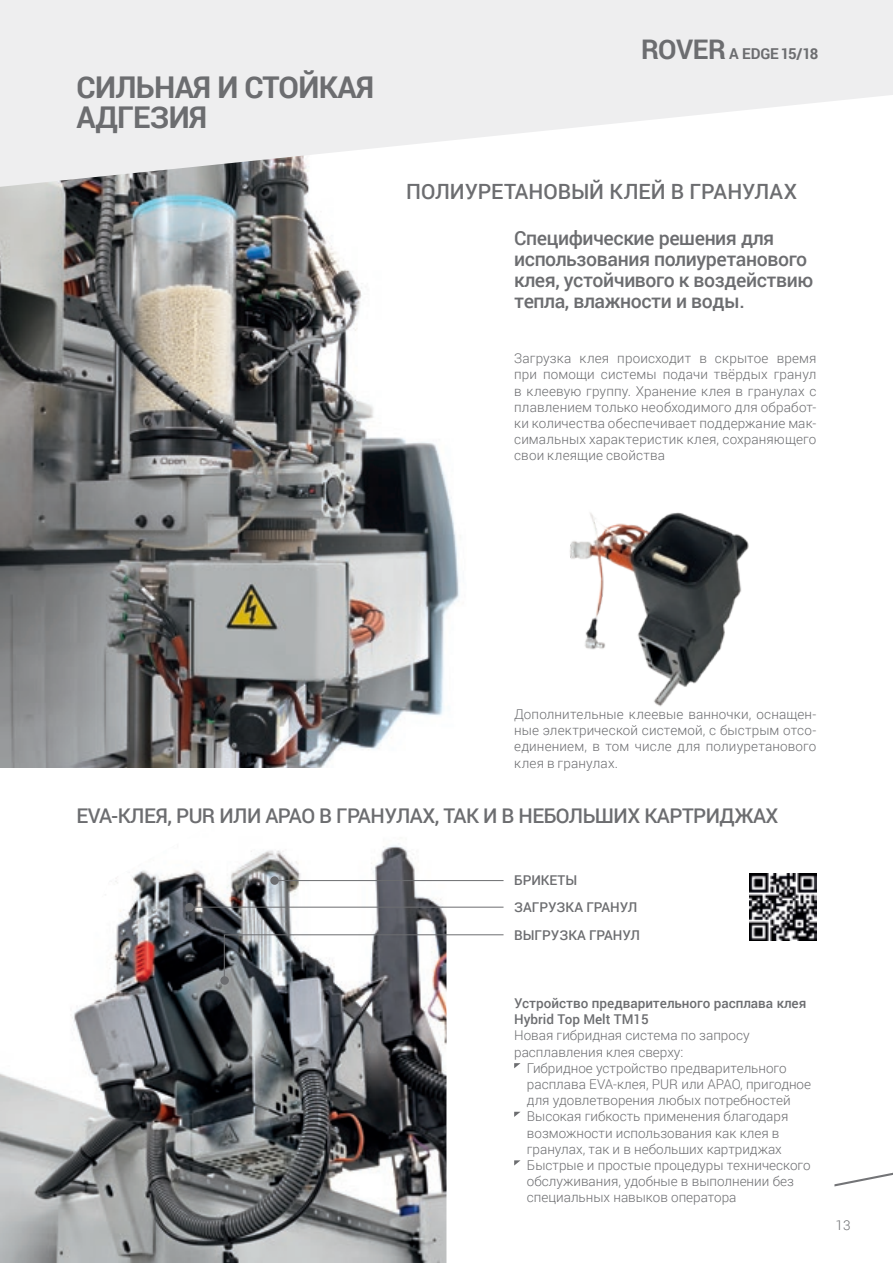
<style>
.page{position:relative;width:893px;height:1263px;background:#fff}
.page>*{position:absolute;margin:0;border:0;box-sizing:border-box;transform-origin:0 0}
._1_TITOLO_GRIGIO{font:700 30px/27px "Roboto";color:#6c6d70}
._1_TITOLO_GRIGIO-2{font:700 30px "Roboto";letter-spacing:-.02em;color:#6c6d70}
.t1{font:500 21px "Roboto";color:#6c6d70}
.t2{font:500 20.25px "Roboto";letter-spacing:-.025em;color:#6c6d70}
.t3{font:500 19.5px/21px "Roboto";letter-spacing:-.02em;color:#6c6d70}
.t4{font:700 15px "Roboto";letter-spacing:-.01em;color:#6c6d70}
.t5{font:300 13.5px/16.2px "Roboto";color:#6c6d70}
.t6{font:500 13.5px/16.2px "Roboto";color:#6c6d70}
.s1{font-size:27px}
</style>
<div class="page">
<svg style="left:834px;top:1172px;width:59px;height:14px"></svg>
<img style="left:0;top:187px;width:460px;height:581px">
<svg style="left:0;top:0;width:893px;height:187px;fill:#eeeeef"></svg>
<img style="left:570px;top:512px;width:179px;height:195px">
<img style="left:0;top:843px;width:446px;height:420px">
<hr style="left:274px;top:880px;width:229px;height:1px;background:#6c6d70">
<div style="left:270px;top:876px;width:9px;height:9px;background:#6c6d70;border-radius:50%"></div>
<hr style="left:189px;top:907px;width:314px;height:1px;background:#6c6d70">
<div style="left:185px;top:903px;width:9px;height:8px;background:#6c6d70;border-radius:50%"></div>
<svg style="left:224px;top:934px;width:280px;height:50px"></svg>
<div style="left:220px;top:976px;width:9px;height:9px;background:#6c6d70;border-radius:50%"></div>
<img style="left:749px;top:874px;width:67px;height:66px">
<svg style="left:514px;top:1063px;width:7px;height:5px"></svg>
<svg style="left:514px;top:1112px;width:6px;height:5px"></svg>
<svg style="left:514px;top:1160px;width:7px;height:5px"></svg>
<p class="_1_TITOLO_GRIGIO-2" style="left:77px;top:66px;width:299px">СИЛЬНАЯ И СТОЙКАЯ</p>
<p class="_1_TITOLO_GRIGIO-2" style="left:77px;top:96px;width:132px">АДГЕЗИЯ</p>
<p class="_1_TITOLO_GRIGIO" style="left:77px;top:72px;width:277px">ADESIONI ROBUSTE<br>E RESISTENTI</p>
<p class="t4" style="left:641px;top:43px;width:179px"><span class="s1">ROVER</span> A EDGE 15/18</p>
<p class="t1" style="left:406px;top:177px;width:392px">ПОЛИУРЕТАНОВЫЙ КЛЕЙ В ГРАНУЛАХ</p>
<p class="t3" style="left:514px;top:227px;width:301px">Cпецифические решения для использования полиуретанового клея, устойчивого к воздействию тепла, влажности и воды.</p>
<p class="t5" style="left:514px;top:350px;width:304px;text-align:justify">Загрузка клея происходит в скрытое время при помощи системы подачи твёрдых гранул в клеевую группу. Хранение клея в гранулах с плавлением только необходимого для обработ&shy;ки количества обеспечивает поддержание мак&shy;симальных характеристик клея, сохраняющего свои клеящие свойства</p>
<p class="t5" style="left:514px;top:706px;width:304px;text-align:justify">Дополнительные клеевые ванночки, оснащен&shy;ные электрической системой, с быстрым отсо&shy;единением, в том числе для полиуретанового клея в гранулах.</p>
<p class="t2" style="left:77px;top:802px;width:703px">EVA-КЛЕЯ, PUR ИЛИ APAO В ГРАНУЛАХ, ТАК И В НЕБОЛЬШИХ КАРТРИДЖАХ</p>
<p class="t6" style="left:514px;top:872px;width:65px">БРИКЕТЫ</p>
<p class="t6" style="left:514px;top:898px;width:125px">ЗАГРУЗКА ГРАНУЛ</p>
<p class="t6" style="left:514px;top:926px;width:128px">ВЫГРУЗКА ГРАНУЛ</p>
<p class="t6" style="left:514px;top:994px;width:294px">Устройство предварительного расплава клея<br>Hybrid Top Melt TM15</p>
<p class="t5" style="left:514px;top:1027px;width:237px">Новая гибридная система по запросу расплавления клея сверху:</p>
<p class="t5" style="left:527px;top:1059px;width:286px">Гибридное устройство предварительного расплава EVA-клея, PUR или APAO, пригодное для удовлетворения любых потребностей</p>
<p class="t5" style="left:527px;top:1108px;width:263px">Высокая гибкость применения благодаря возможности использования как клея в гранулах, так и в небольших картриджах</p>
<p class="t5" style="left:527px;top:1157px;width:285px">Быстрые и простые процедуры технического обслуживания, удобные в выполнении без специальных навыков оператора</p>
<p class="t5" style="left:836px;top:1216px;width:16px">13</p>
</div>
